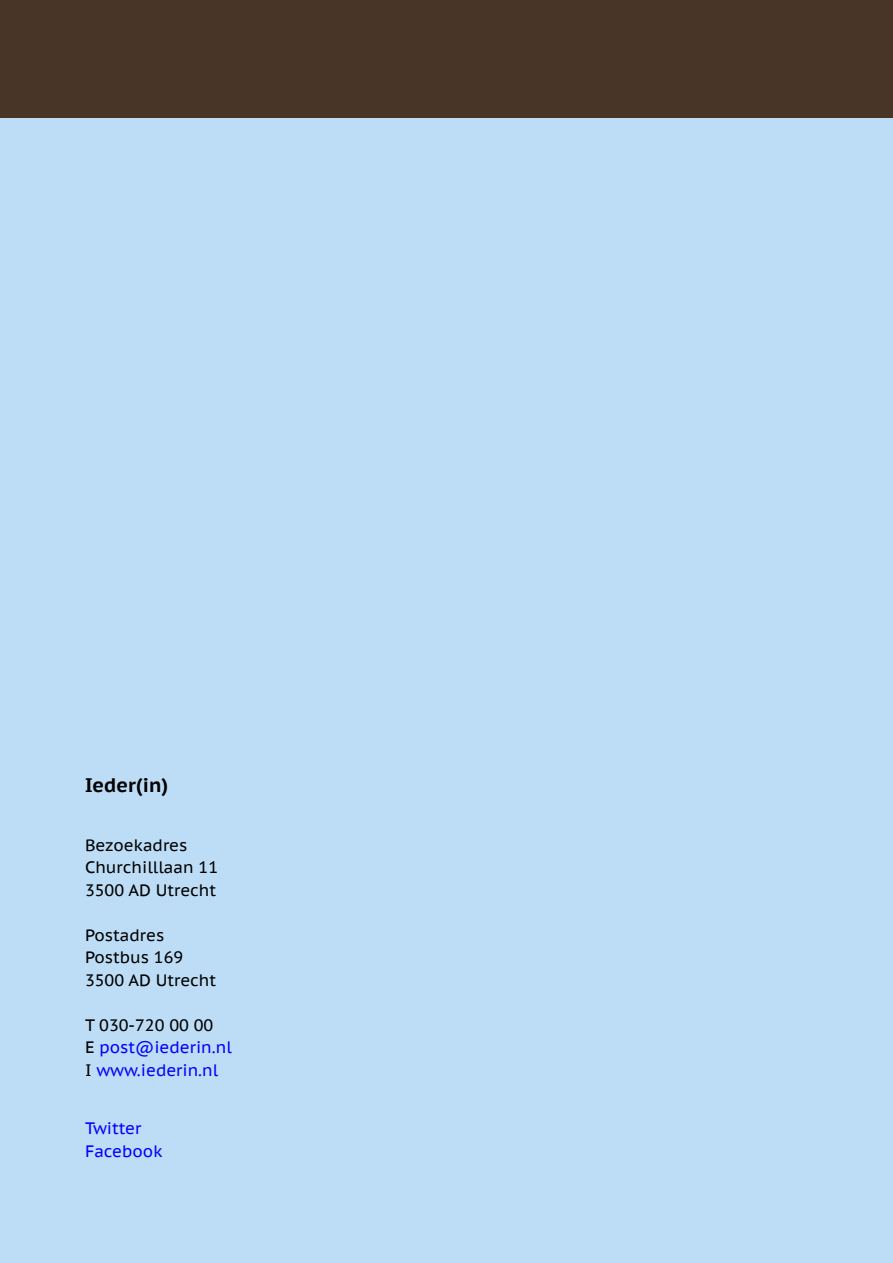
<style>
.page{position:relative;width:893px;height:1263px;background:#bcddf5}
.page>*{position:absolute;margin:0;border:0;box-sizing:border-box;transform-origin:0 0}
.t1{font:700 19.5px "PT Sans Caption";color:#000}
.t2{font:16.5px/22.5px "PT Sans Caption";color:#000}
.t3{font:16.5px/22.5px "PT Sans Caption";color:#00f}
.s1{color:#000}
</style>
<div class="page">
<div style="left:0;top:0;width:893px;height:117px;background:#493428"></div>
<p class="t1" style="left:85px;top:772px;width:85px">Ieder(in)</p>
<p class="t2" style="left:85px;top:833px;width:135px">Bezoekadres<br>Churchilllaan 11<br>3500 AD Utrecht</p>
<p class="t2" style="left:85px;top:923px;width:133px">Postadres<br>Postbus 169<br>3500 AD Utrecht</p>
<p class="t3" style="left:85px;top:1013px;width:148px"><span class="s1">T 030-720 00 00<br>E</span> post@iederin.nl<br><span class="s1">I</span> www.iederin.nl</p>
<p class="t3" style="left:85px;top:1117px;width:79px">Twitter<br>Facebook</p>
</div>
